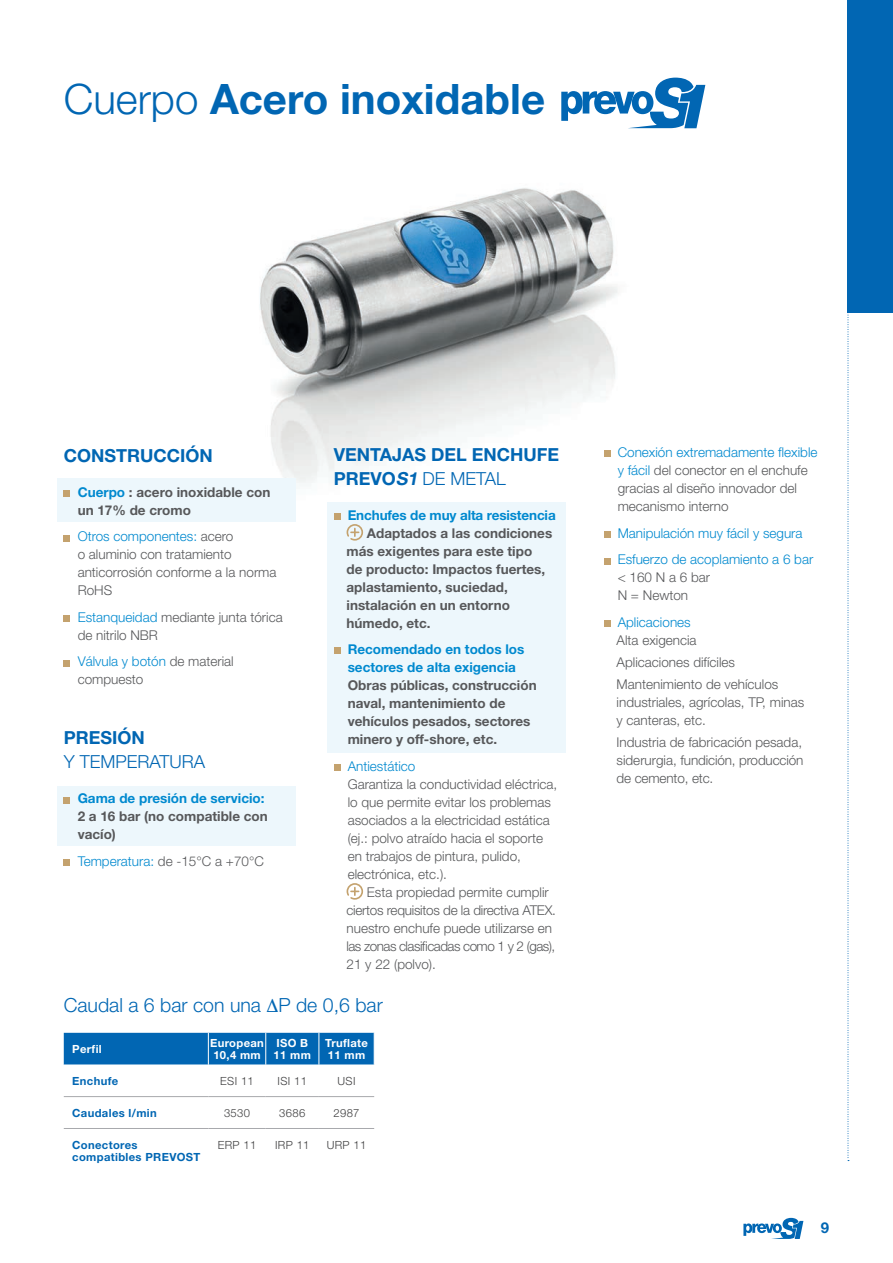
<style>
.page{position:relative;width:893px;height:1263px;background:#fff}
.page>*{position:absolute;margin:0;border:0;box-sizing:border-box;transform-origin:0 0}
.t1{font:700 42px "Helvetica Neue";color:#0166b3}
.t2{font:300 19.5px "Helvetica Neue";color:#0166b3}
.t3{font:700 18px/24px "Helvetica Neue";color:#0166b3}
.t4{font:300 18px "Helvetica Neue";color:#0166b3}
.t5{font:700 15px "Helvetica Neue";color:#0166b3}
.t6{font:300 13.5px/18px "Helvetica Neue";color:#57585a}
.t7{font:700 13.5px/18px "Helvetica Neue";color:#57585a}
.t8{font:700 13.5px/18px "Helvetica Neue";color:#0089cf}
.t9{font:300 13.5px/26.5px "Helvetica Neue";color:#0089cf}
.t10{font:700 11.25px/12px "Helvetica Neue";letter-spacing:.03em;color:#0166b3}
.t11{font:700 11.25px/12px "Helvetica Neue";letter-spacing:.03em;color:#fff}
.t12{font:300 11.25px "Helvetica Neue";letter-spacing:.03em;color:#3e3e3f}
.s1{font-weight:300}
.s2{color:#0089cf}
.s3{font-style:italic}
</style>
<div class="page">
<svg style="left:743px;top:1218px;width:60px;height:21px"></svg>
<img style="left:192px;top:188px;width:426px;height:324px">
<div style="left:328px;top:502px;width:238px;height:250px;background:#edf7fc"></div>
<div style="left:64px;top:1033px;width:310px;height:32px;background:#0166b3"></div>
<hr style="left:208px;top:1033px;width:1px;height:32px;background:#fff">
<hr style="left:265px;top:1033px;width:1px;height:32px;background:#fff">
<hr style="left:319px;top:1033px;width:1px;height:32px;background:#fff">
<hr style="left:64px;top:1096px;width:144px;height:1px;background:#a8a9ad">
<hr style="left:208px;top:1096px;width:58px;height:1px;background:#a8a9ad">
<hr style="left:266px;top:1096px;width:53px;height:1px;background:#a8a9ad">
<hr style="left:319px;top:1096px;width:55px;height:1px;background:#a8a9ad">
<hr style="left:64px;top:1128px;width:144px;height:1px;background:#a8a9ad">
<hr style="left:208px;top:1128px;width:58px;height:1px;background:#a8a9ad">
<hr style="left:266px;top:1128px;width:53px;height:1px;background:#a8a9ad">
<hr style="left:319px;top:1128px;width:55px;height:1px;background:#a8a9ad">
<svg style="left:604px;top:451px;width:6px;height:6px"></svg>
<div style="left:604px;top:531px;width:6px;height:7px;background:#c4a26e"></div>
<svg style="left:604px;top:558px;width:6px;height:6px"></svg>
<div style="left:604px;top:620px;width:6px;height:7px;background:#c4a26e"></div>
<div style="left:334px;top:513px;width:6px;height:7px;background:#c4a26e"></div>
<svg style="left:346px;top:524px;width:18px;height:17px"></svg>
<svg style="left:334px;top:648px;width:6px;height:6px"></svg>
<div style="left:334px;top:764px;width:6px;height:7px;background:#c4a26e"></div>
<svg style="left:346px;top:883px;width:18px;height:17px"></svg>
<div style="left:848px;top:0;width:45px;height:313px;background:#0166b3"></div>
<svg style="left:848px;top:313px;width:1px;height:848px"></svg>
<div style="left:58px;top:479px;width:238px;height:43px;background:#edf7fc"></div>
<div style="left:58px;top:786px;width:238px;height:59px;background:#edf7fc"></div>
<div style="left:64px;top:490px;width:6px;height:7px;background:#c4a26e"></div>
<svg style="left:64px;top:535px;width:6px;height:6px"></svg>
<div style="left:64px;top:615px;width:6px;height:7px;background:#c4a26e"></div>
<svg style="left:64px;top:660px;width:6px;height:6px"></svg>
<svg style="left:64px;top:797px;width:6px;height:6px"></svg>
<div style="left:64px;top:859px;width:6px;height:7px;background:#c4a26e"></div>
<svg style="left:561px;top:78px;width:144px;height:50px"></svg>
<h1 class="t1" style="left:64px;top:73px;width:483px"><span class="s1">Cuerpo</span> Acero inoxidable</h1>
<h3 class="t3" style="left:64px;top:443px;width:151px">CONSTRUCCIÓN</h3>
<p class="t7" style="left:78px;top:483px;width:194px"><span class="s2">Cuerpo</span> : acero inoxidable con un 17% de cromo</p>
<p class="t6" style="left:78px;top:527px;width:200px"><span class="s2">Otros componentes:</span> acero<br>o aluminio con tratamiento anticorrosión conforme a la norma<br>RoHS</p>
<p class="t6" style="left:78px;top:608px;width:207px"><span class="s2">Estanqueidad</span> mediante junta tórica de nitrilo NBR</p>
<p class="t6" style="left:78px;top:652px;width:158px"><span class="s2">Válvula y botón</span> de material compuesto</p>
<h3 class="t3" style="left:64px;top:726px;width:83px">PRESIÓN</h3>
<h3 class="t4" style="left:64px;top:751px;width:143px">Y TEMPERATURA</h3>
<p class="t8" style="left:78px;top:789px;width:188px">Gama de presión de servicio:</p>
<p class="t7" style="left:78px;top:807px;width:192px">2 a 16 bar (no compatible con vacío)</p>
<p class="t6" style="left:78px;top:852px;width:188px"><span class="s2">Temperatura:</span> de -15°C a +70°C</p>
<h3 class="t3" style="left:334px;top:442px;width:227px">VENTAJAS DEL ENCHUFE<br>PREVO<span class="s3">S1</span> <span class="s1">DE METAL</span></h3>
<p class="t8" style="left:348px;top:505px;width:210px">Enchufes de muy alta resistencia</p>
<p class="t7" style="left:347px;top:523px;width:207px;text-indent:20px">Adaptados a las condiciones más exigentes para este tipo<br>de producto: Impactos fuertes, aplastamiento, suciedad, instalación en un entorno húmedo, etc.</p>
<p class="t8" style="left:348px;top:640px;width:178px">Recomendado en todos los sectores de alta exigencia</p>
<p class="t7" style="left:348px;top:676px;width:190px">Obras públicas, construcción naval, mantenimiento de vehículos pesados, sectores minero y off-shore, etc.</p>
<p class="t9" style="left:348px;top:752px;width:69px">Antiestático</p>
<p class="t6" style="left:348px;top:774px;width:211px">Garantiza la conductividad eléctrica, lo que permite evitar los problemas asociados a la electricidad estática (ej.: polvo atraído hacia el soporte en trabajos de pintura, pulido, electrónica, etc.).</p>
<p class="t6" style="left:347px;top:882px;width:211px;text-indent:20px">Esta propiedad permite cumplir ciertos requisitos de la directiva ATEX. nuestro enchufe puede utilizarse en las zonas clasificadas como 1 y 2 (gas),<br>21 y 22 (polvo).</p>
<h2 class="t2" style="left:64px;top:993px;width:321px">Caudal a 6 bar con una ∆P de 0,6 bar</h2>
<p class="t11" style="left:72px;top:1043px;width:31px">Perfil</p>
<p class="t11" style="left:210px;top:1037px;width:55px">European<br>10,4 mm</p>
<p class="t11" style="left:274px;top:1037px;width:39px">ISO B<br>11 mm</p>
<p class="t11" style="left:325px;top:1037px;width:44px">Truflate<br>11 mm</p>
<p class="t10" style="left:72px;top:1075px;width:47px">Enchufe</p>
<p class="t12" style="left:220px;top:1074px;width:35px">ESI 11</p>
<p class="t12" style="left:278px;top:1074px;width:31px">ISI 11</p>
<p class="t12" style="left:338px;top:1074px;width:19px">USI</p>
<p class="t10" style="left:72px;top:1107px;width:86px">Caudales l/min</p>
<p class="t12" style="left:224px;top:1106px;width:28px">3530</p>
<p class="t12" style="left:279px;top:1106px;width:28px">3686</p>
<p class="t12" style="left:334px;top:1106px;width:28px">2987</p>
<p class="t10" style="left:72px;top:1139px;width:130px">Conectores compatibles PREVOST</p>
<p class="t12" style="left:218px;top:1138px;width:40px">ERP 11</p>
<p class="t12" style="left:275px;top:1138px;width:36px">IRP 11</p>
<p class="t12" style="left:327px;top:1138px;width:41px">URP 11</p>
<p class="t6" style="left:618px;top:443px;width:201px"><span class="s2">Conexión extremadamente flexible y fácil</span> del conector en el enchufe gracias al diseño innovador del mecanismo interno</p>
<p class="t9" style="left:618px;top:519px;width:197px">Manipulación muy fácil y segura<br>Esfuerzo de acoplamiento a 6 bar</p>
<p class="t6" style="left:618px;top:568px;width:94px">&lt; 160 N a 6 bar<br>N = Newton</p>
<p class="t9" style="left:618px;top:608px;width:75px">Aplicaciones</p>
<p class="t6" style="left:617px;top:628px;width:163px;line-height:22.2px">Alta exigencia<br>Aplicaciones difíciles<br>Mantenimiento de vehículos</p>
<p class="t6" style="left:617px;top:693px;width:189px">industriales, agrícolas, TP, minas y canteras, etc.</p>
<p class="t6" style="left:617px;top:733px;width:188px;text-align:justify">Industria de fabricación pesada, siderurgia, fundición, producción de cemento, etc.</p>
<p class="t5" style="left:821px;top:1218px;width:10px">9</p>
</div>
